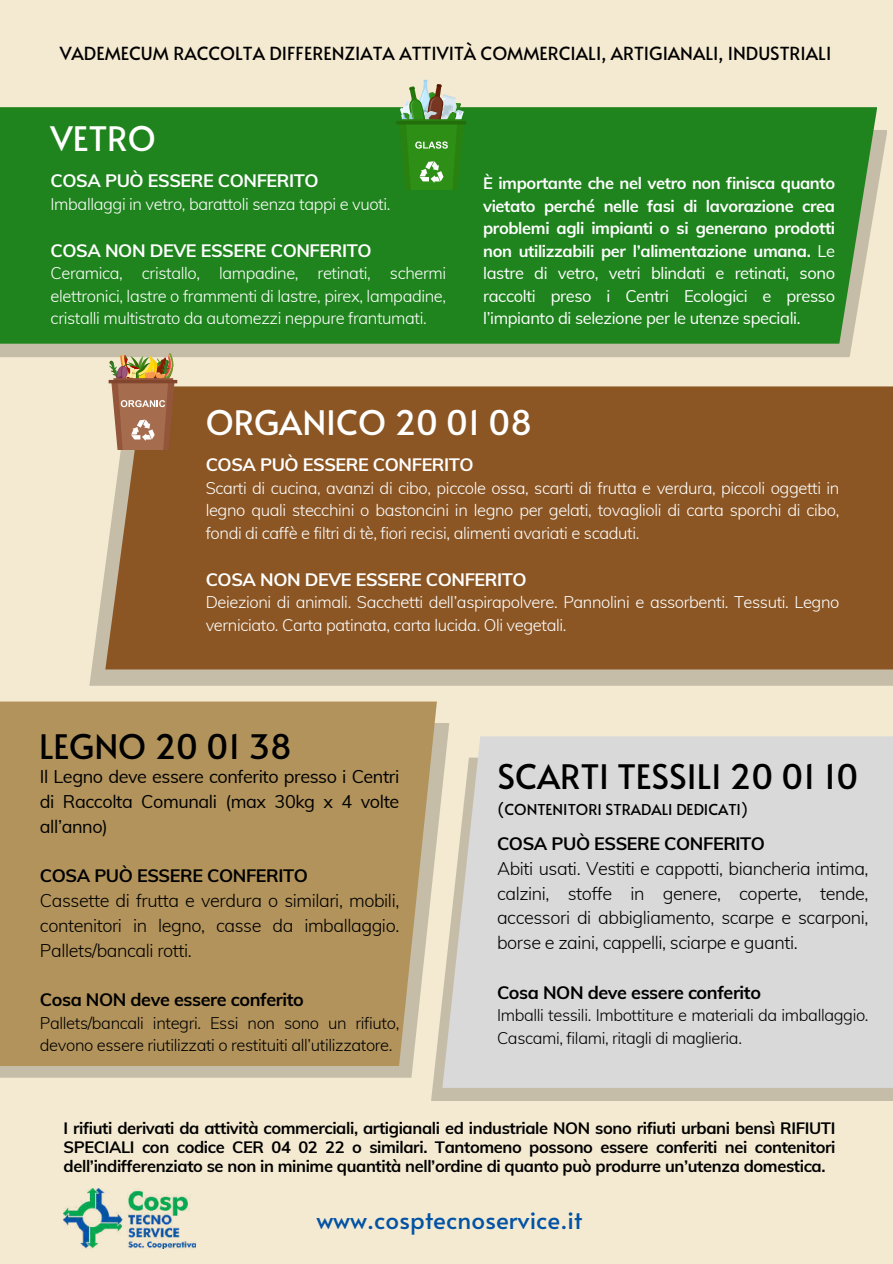
<style>
.page{position:relative;width:893px;height:1264px;background:#fff}
.page>*{position:absolute;margin:0;border:0;box-sizing:border-box;transform-origin:0 0}
.t1{font:33.6px "Alata";color:#000}
.t2{font:33.6px "Alata";color:#fff}
.t3{font:24.15px "Alata";color:#0353a5}
.t4{font:300 18px/24.8px "Muli";letter-spacing:-.025em;color:#000;text-align:justify}
.t5{font:700 18px "Muli";letter-spacing:-.025em;color:#fff}
.t6{font:700 18px "Muli";letter-spacing:-.025em;color:#000}
.t7{font:18px/24.8px "Muli";letter-spacing:-.025em;color:#000;text-align:justify}
.t8{font:18px "Alata";color:#000}
.t9{font:300 16.5px/22.5px "Muli";letter-spacing:-.025em;color:#fff;text-align:justify}
.t10{font:700 16.5px/22.5px "Muli";letter-spacing:-.025em;color:#fff;text-align:justify}
.t11{font:700 16.5px/19.2px "Muli";letter-spacing:-.025em;color:#000;text-align:justify}
.t12{font:300 16.5px/22.5px "Muli";letter-spacing:-.025em;color:#000}
.t13{font:15px "Alata";color:#000}
.s1{font-weight:400}
</style>
<div class="page">
<div style="left:0;top:0;width:892px;height:1263px;background:#f4ead1"></div>
<svg style="left:0;top:130px;width:887px;height:227px;fill:#c6bda9"></svg>
<svg style="left:89px;top:570px;width:803px;height:115px;background:#c7bda8"></svg>
<div style="left:0;top:107px;width:876px;height:237px;background:#1f841d"></div>
<div style="left:105px;top:386px;width:787px;height:283px;background:#8b5624"></div>
<div style="left:0;top:723px;width:449px;height:354px;background:#c6bda9"></div>
<div style="left:0;top:701px;width:437px;height:365px;background:#b2935b"></div>
<hr style="left:109px;top:380px;width:68px;height:3px;background:#82462e">
<img style="left:109px;top:353px;width:67px;height:96px">
<svg style="left:431px;top:757px;width:461px;height:344px;fill:#c6bda9"></svg>
<div style="left:442px;top:736px;width:450px;height:351px;background:#d9d9d9"></div>
<hr style="left:396px;top:121px;width:70px;height:3px;background:#236d0b">
<svg style="left:399px;top:80px;width:64px;height:110px"></svg>
<img style="left:64px;top:1188px;width:131px;height:59px">
<p class="t8" style="left:60px;top:40px;width:773px">VADEMECUM RACCOLTA DIFFERENZIATA ATTIVITÀ COMMERCIALI, ARTIGIANALI, INDUSTRIALI</p>
<h1 class="t2" style="left:51px;top:114px;width:107px">VETRO</h1>
<p class="t5" style="left:51px;top:169px;width:269px">COSA PUÒ ESSERE CONFERITO</p>
<p class="t9" style="left:51px;top:192px;width:341px">Imballaggi in vetro, barattoli senza tappi e vuoti.</p>
<p class="t5" style="left:51px;top:239px;width:322px">COSA NON DEVE ESSERE CONFERITO</p>
<p class="t9" style="left:51px;top:262px;width:397px">Ceramica, cristallo, lampadine, retinati, schermi elettronici, lastre o frammenti di lastre, pirex, lampadine, cristalli multistrato da automezzi neppure frantumati.</p>
<p class="t10" style="left:483px;top:172px;width:353px">È importante che nel vetro non finisca quanto vietato perché nelle fasi di lavorazione crea problemi agli impianti o si generano prodotti non utilizzabili per l’alimentazione umana. <span class="s1">Le lastre di vetro, vetri blindati e retinati, sono raccolti preso i Centri Ecologici e presso l’impianto di selezione per le utenze speciali.</span></p>
<h1 class="t2" style="left:206px;top:397px;width:328px">ORGANICO 20 01 08</h1>
<p class="t5" style="left:206px;top:453px;width:269px">COSA PUÒ ESSERE CONFERITO</p>
<p class="t9" style="left:206px;top:476px;width:635px">Scarti di cucina, avanzi di cibo, piccole ossa, scarti di frutta e verdura, piccoli oggetti in legno quali stecchini o bastoncini in legno per gelati, tovaglioli di carta sporchi di cibo, fondi di caffè e filtri di tè, fiori recisi, alimenti avariati e scaduti.</p>
<p class="t5" style="left:206px;top:568px;width:322px">COSA NON DEVE ESSERE CONFERITO</p>
<p class="t9" style="left:206px;top:591px;width:635px">Deiezioni di animali. Sacchetti dell’aspirapolvere. Pannolini e assorbenti. Tessuti. Legno verniciato. Carta patinata, carta lucida. Oli vegetali.</p>
<h1 class="t1" style="left:39px;top:722px;width:254px">LEGNO 20 01 38</h1>
<p class="t7" style="left:40px;top:764px;width:361px">Il Legno deve essere conferito presso i Centri di Raccolta Comunali (max 30kg x 4 volte all’anno)</p>
<p class="t6" style="left:40px;top:864px;width:269px">COSA PUÒ ESSERE CONFERITO</p>
<p class="t4" style="left:40px;top:888px;width:361px">Cassette di frutta e verdura o similari, mobili, contenitori in legno, casse da imballaggio.<br>Pallets/bancali rotti.</p>
<p class="t6" style="left:40px;top:988px;width:265px">Cosa NON deve essere conferito</p>
<p class="t12" style="left:40px;top:1011px;width:361px">Pallets/bancali integri. Essi non sono un rifiuto, devono essere riutilizzati o restituiti all’utilizzatore.</p>
<h1 class="t1" style="left:497px;top:752px;width:362px">SCARTI TESSILI 20 01 10</h1>
<p class="t13" style="left:497px;top:798px;width:252px">(CONTENITORI STRADALI DEDICATI)</p>
<p class="t6" style="left:497px;top:832px;width:269px">COSA PUÒ ESSERE CONFERITO</p>
<p class="t4" style="left:497px;top:855px;width:373px">Abiti usati. Vestiti e cappotti, biancheria intima, calzini, stoffe in genere, coperte, tende, accessori di abbigliamento, scarpe e scarponi, borse e zaini, cappelli, sciarpe e guanti.</p>
<p class="t6" style="left:497px;top:980px;width:265px">Cosa NON deve essere conferito</p>
<p class="t12" style="left:497px;top:1003px;width:373px">Imballi tessili. Imbottiture e materiali da imballaggio.<br>Cascami, filami, ritagli di maglieria.</p>
<p class="t11" style="left:64px;top:1118px;width:773px">I rifiuti derivati da attività commerciali, artigianali ed industriale NON sono rifiuti urbani bensì RIFIUTI SPECIALI con codice CER 04 02 22 o similari. Tantomeno possono essere conferiti nei contenitori dell’indifferenziato se non in minime quantità nell’ordine di quanto può produrre un’utenza domestica.</p>
<h2 class="t3" style="left:316px;top:1202px;width:267px">www.cosptecnoservice.it</h2>
</div>
